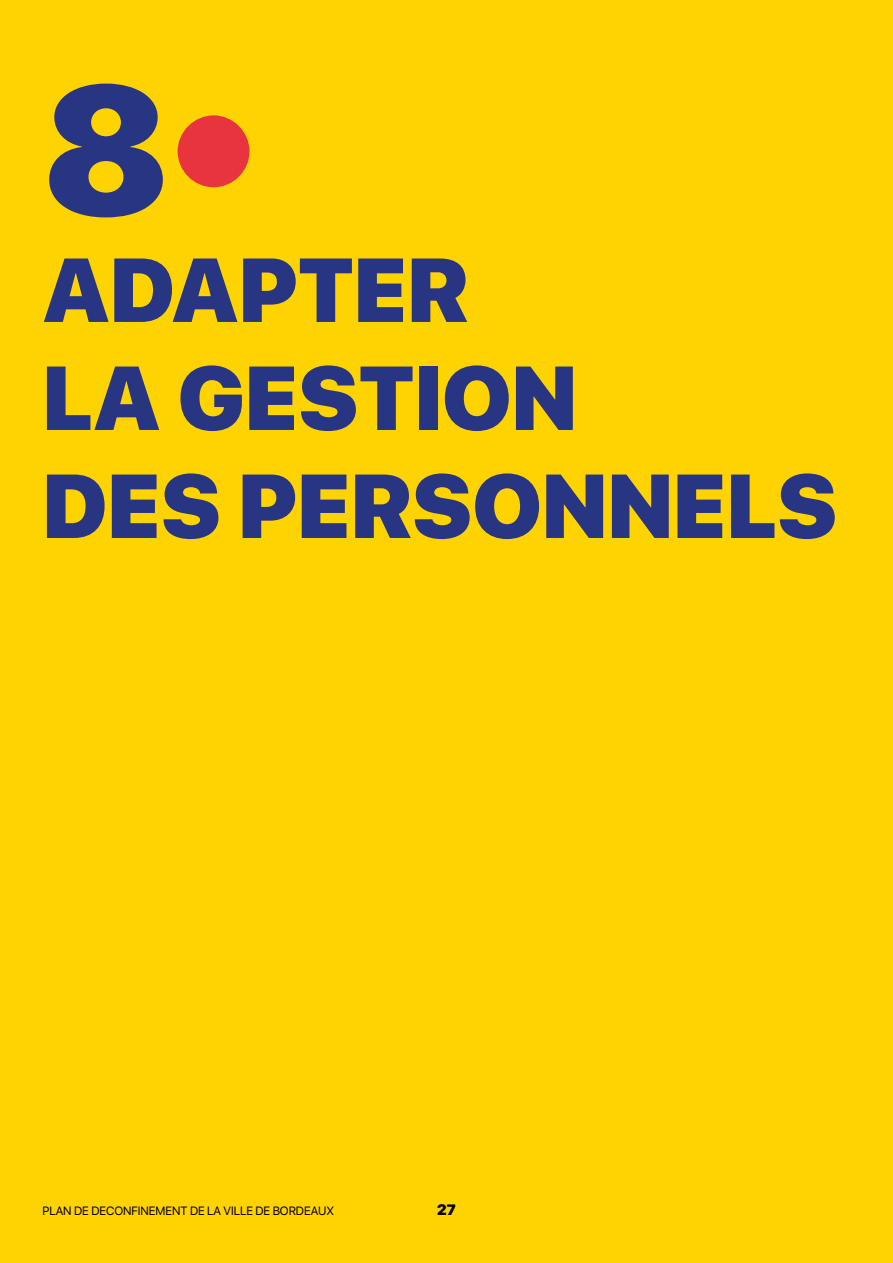
<style>
.page{position:relative;width:893px;height:1263px;background:#fff}
.page>*{position:absolute;margin:0;border:0;box-sizing:border-box;transform-origin:0 0}
.t1{font:900 180px "SF Pro Display";color:#283583}
.t2{font:900 90px/108px "SF Pro Display";color:#283583}
.t3{font:900 15px "SF Pro Display";color:#000}
.t4{font:12px "SF Pro Display";color:#000}
.s1{color:#e7343e}
</style>
<div class="page">
<div style="left:0;top:0;width:892px;height:1263px;background:#ffd300"></div>
<div style="left:0;top:1240px;width:893px;height:23px;background:#ffd300"></div>
<h1 class="t1" style="left:43px;top:47px;width:216px">8<span class="s1">•</span></h1>
<h2 class="t2" style="left:43px;top:237px;width:796px">ADAPTER<br>LA GESTION<br>DES PERSONNELS</h2>
<p class="t4" style="left:43px;top:1202px;width:293px">PLAN DE DECONFINEMENT DE LA VILLE DE BORDEAUX</p>
<p class="t3" style="left:437px;top:1201px;width:20px">27</p>
</div>
